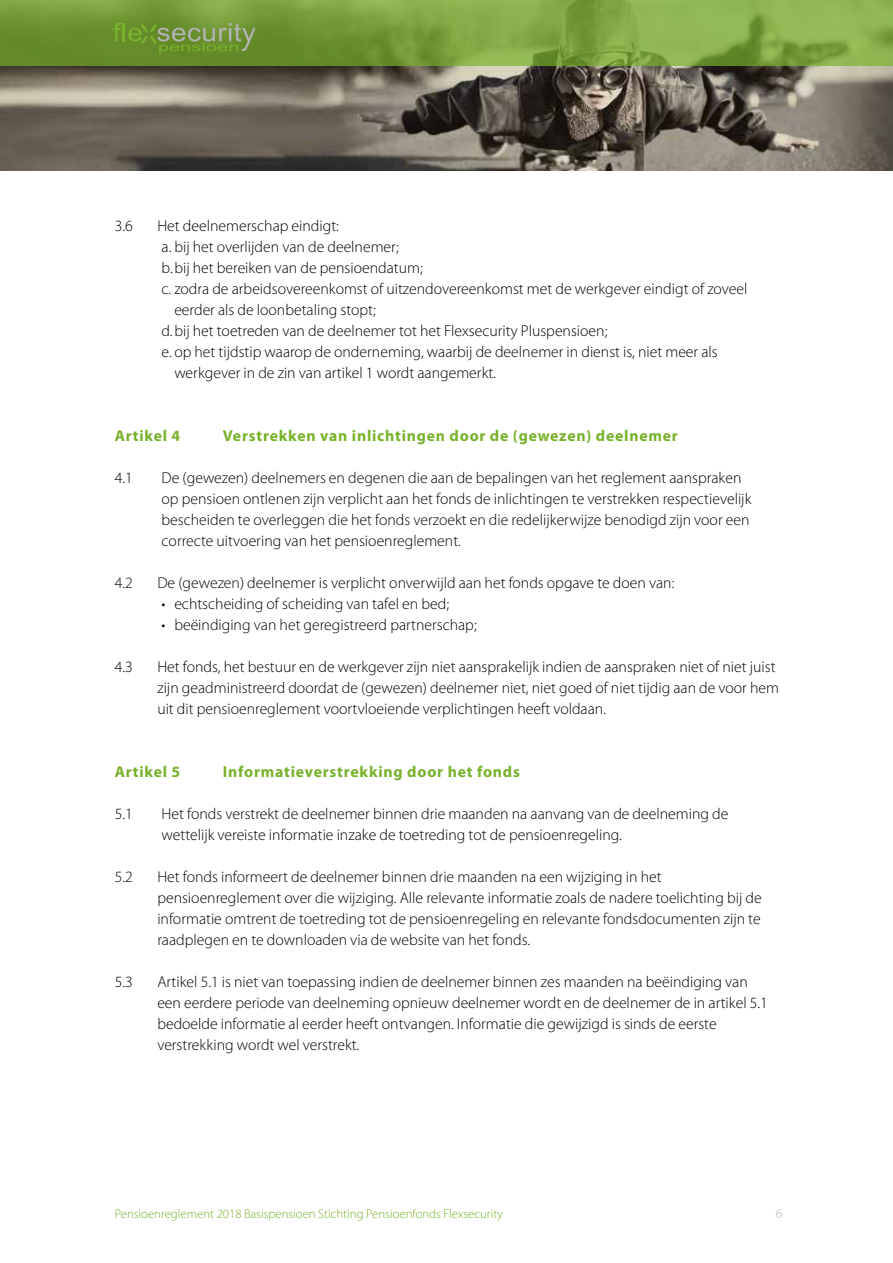
<style>
.page{position:relative;width:893px;height:1263px;background:#fff}
.page>*{position:absolute;margin:0;border:0;box-sizing:border-box;transform-origin:0 0}
.t1{font:300 15.75px/21px "Myriad Pro";color:#000}
.t2{font:700 15.75px "Myriad Pro";letter-spacing:.05em;color:#78b22b}
.t3{font:300 13.5px "Myriad Pro";color:#b3b2b2}
.t4{font:300 12.75px "Myriad Pro";color:#78b22b}
</style>
<div class="page">
<img style="left:0;top:66px;width:893px;height:105px">
<svg style="left:0;top:0;width:893px;height:66px;background:#7ca23f"></svg>
<svg style="left:113px;top:22px;width:143px;height:31px;background:#73963d"></svg>
<p class="t1" style="left:115px;top:215px;width:20px">3.6</p>
<p class="t1" style="left:157px;top:215px;width:183px">Het deelnemerschap eindigt:</p>
<p class="t1" style="left:162px;top:236px;width:239px">a. bij het overlijden van de deelnemer;</p>
<p class="t1" style="left:162px;top:257px;width:263px">b.bij het bereiken van de pensioendatum;</p>
<p class="t1" style="left:162px;top:278px;width:587px">c. zodra de arbeidsovereenkomst of uitzendovereenkomst met de werkgever eindigt of zoveel</p>
<p class="t1" style="left:174px;top:299px;width:203px">eerder als de loonbetaling stopt;</p>
<p class="t1" style="left:162px;top:320px;width:447px">d.bij het toetreden van de deelnemer tot het Flexsecurity Pluspensioen;</p>
<p class="t1" style="left:162px;top:341px;width:558px">e. op het tijdstip waarop de onderneming, waarbij de deelnemer in dienst is, niet meer als</p>
<p class="t1" style="left:174px;top:362px;width:323px">werkgever in de zin van artikel 1 wordt aangemerkt.</p>
<p class="t2" style="left:115px;top:425px;width:67px">Artikel 4</p>
<p class="t2" style="left:223px;top:425px;width:457px">Verstrekken van inlichtingen door de (gewezen) deelnemer</p>
<p class="t1" style="left:115px;top:467px;width:20px">4.1</p>
<p class="t1" style="left:162px;top:467px;width:591px">De (gewezen) deelnemers en degenen die aan de bepalingen van het reglement aanspraken op pensioen ontlenen zijn verplicht aan het fonds de inlichtingen te verstrekken respectievelijk bescheiden te overleggen die het fonds verzoekt en die redelijkerwijze benodigd zijn voor een correcte uitvoering van het pensioenreglement.</p>
<p class="t1" style="left:115px;top:572px;width:20px">4.2</p>
<p class="t1" style="left:157px;top:572px;width:519px">De (gewezen) deelnemer is verplicht onverwijld aan het fonds opgave te doen van:</p>
<p class="t1" style="left:162px;top:593px;width:289px">• echtscheiding of scheiding van tafel en bed;</p>
<p class="t1" style="left:162px;top:614px;width:317px">• beëindiging van het geregistreerd partnerschap;</p>
<p class="t1" style="left:115px;top:656px;width:20px">4.3</p>
<p class="t1" style="left:157px;top:656px;width:623px">Het fonds, het bestuur en de werkgever zijn niet aansprakelijk indien de aanspraken niet of niet juist zijn geadministreerd doordat de (gewezen) deelnemer niet, niet goed of niet tijdig aan de voor hem uit dit pensioenreglement voortvloeiende verplichtingen heeft voldaan.</p>
<p class="t2" style="left:115px;top:761px;width:67px">Artikel 5</p>
<p class="t2" style="left:223px;top:761px;width:299px">Informatieverstrekking door het fonds</p>
<p class="t1" style="left:115px;top:803px;width:20px">5.1</p>
<p class="t1" style="left:162px;top:803px;width:568px">Het fonds verstrekt de deelnemer binnen drie maanden na aanvang van de deelneming de wettelijk vereiste informatie inzake de toetreding tot de pensioenregeling.</p>
<p class="t1" style="left:115px;top:866px;width:20px">5.2</p>
<p class="t1" style="left:157px;top:866px;width:606px">Het fonds informeert de deelnemer binnen drie maanden na een wijziging in het pensioenreglement over die wijziging. Alle relevante informatie zoals de nadere toelichting bij de informatie omtrent de toetreding tot de pensioenregeling en relevante fondsdocumenten zijn te raadplegen en te downloaden via de website van het fonds.</p>
<p class="t1" style="left:115px;top:971px;width:20px">5.3</p>
<p class="t1" style="left:157px;top:971px;width:612px">Artikel 5.1 is niet van toepassing indien de deelnemer binnen zes maanden na beëindiging van een eerdere periode van deelneming opnieuw deelnemer wordt en de deelnemer de in artikel 5.1 bedoelde informatie al eerder heeft ontvangen. Informatie die gewijzigd is sinds de eerste verstrekking wordt wel verstrekt.</p>
<p class="t4" style="left:115px;top:1206px;width:390px">Pensioenreglement 2018 Basispensioen Stichting Pensioenfonds Flexsecurity</p>
<p class="t3" style="left:776px;top:1205px;width:8px">6</p>
</div>
